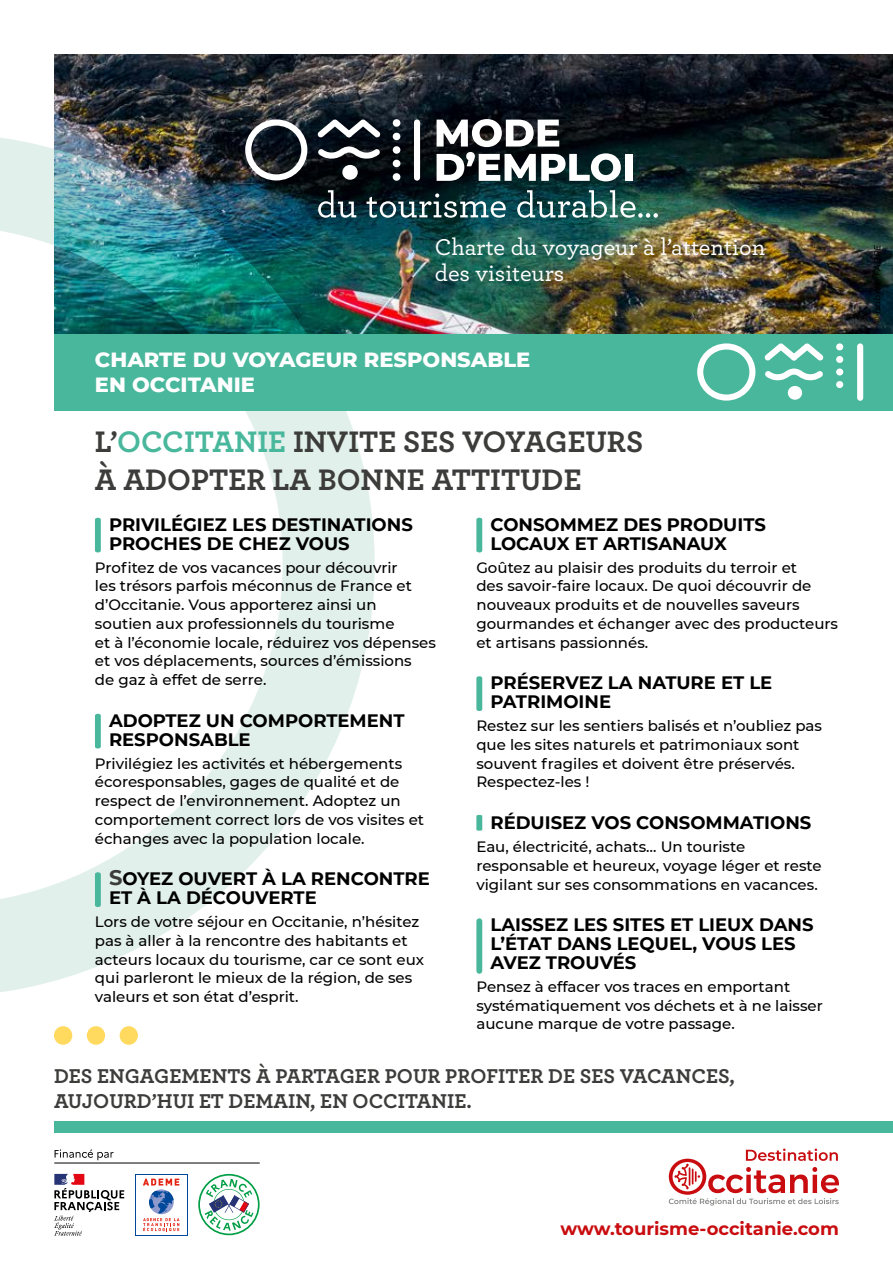
<style>
.page{position:relative;width:893px;height:1263px;background:#fff}
.page>*{position:absolute;margin:0;border:0;box-sizing:border-box;transform-origin:0 0}
.t1{font:700 31.2px/37.3px "Archer";color:#3c3c3b}
.t2{font:500 24px/25.5px "Archer";color:#fff}
.t3{font:700 21px/25.2px "Archer";color:#3c3c3b}
.t4{font:800 21px/25.2px "Montserrat";color:#fff}
.t5{font:700 18px/18.8px "Montserrat";color:#000}
.t6{font:700 18px "Montserrat";color:#c90c0f}
.t7{font:500 15px/18.8px "Montserrat";color:#000}
.t8{font:italic 500 9px "Montserrat";color:#000}
.s1{color:#49b79c}
.s2{font-size:21px;color:#3c3c3b}
</style>
<div class="page">
<img style="left:54px;top:54px;width:839px;height:280px">
<svg style="left:0;top:133px;width:375px;height:859px"></svg>
<div style="left:54px;top:334px;width:839px;height:76px;background:#49b79c"></div>
<svg style="left:318px;top:190px;width:38px;height:28px"></svg>
<svg style="left:366px;top:193px;width:140px;height:25px"></svg>
<svg style="left:517px;top:190px;width:141px;height:28px"></svg>
<svg style="left:437px;top:119px;width:184px;height:62px"></svg>
<div style="left:625px;top:154px;width:7px;height:27px;background:#fff"></div>
<div style="left:342px;top:165px;width:16px;height:15px;background:#fff;border-radius:50%"></div>
<svg style="left:317px;top:119px;width:64px;height:19px"></svg>
<svg style="left:318px;top:146px;width:62px;height:13px"></svg>
<svg style="left:245px;top:119px;width:62px;height:61px"></svg>
<div style="left:414px;top:119px;width:6px;height:62px;background:#fff;border-radius:3px"></div>
<div style="left:393px;top:146px;width:7px;height:8px;background:#fff;border-radius:50%"></div>
<div style="left:393px;top:133px;width:7px;height:7px;background:#fff;border-radius:50%"></div>
<div style="left:393px;top:119px;width:7px;height:8px;background:#fff;border-radius:50%"></div>
<div style="left:393px;top:173px;width:7px;height:8px;background:#fff;border-radius:50%"></div>
<div style="left:393px;top:160px;width:7px;height:7px;background:#fff;border-radius:50%"></div>
<div style="left:788px;top:386px;width:14px;height:14px;background:#fff;border-radius:50%"></div>
<svg style="left:764px;top:343px;width:60px;height:18px"></svg>
<svg style="left:765px;top:368px;width:58px;height:12px"></svg>
<svg style="left:697px;top:343px;width:58px;height:58px"></svg>
<div style="left:857px;top:343px;width:6px;height:58px;background:#fff;border-radius:3px"></div>
<div style="left:836px;top:368px;width:7px;height:7px;background:#fff;border-radius:50%"></div>
<div style="left:836px;top:356px;width:7px;height:7px;background:#fff;border-radius:50%"></div>
<div style="left:836px;top:343px;width:7px;height:7px;background:#fff;border-radius:50%"></div>
<div style="left:836px;top:381px;width:7px;height:7px;background:#fff;border-radius:50%"></div>
<svg style="left:95px;top:518px;width:6px;height:34px"></svg>
<svg style="left:95px;top:714px;width:6px;height:34px"></svg>
<svg style="left:95px;top:872px;width:6px;height:35px"></svg>
<svg style="left:476px;top:518px;width:6px;height:34px"></svg>
<svg style="left:476px;top:676px;width:6px;height:35px"></svg>
<svg style="left:476px;top:815px;width:6px;height:16px"></svg>
<div style="left:476px;top:918px;width:6px;height:56px;background:#49b79c;border-radius:3px"></div>
<div style="left:54px;top:1026px;width:18px;height:19px;background:#ffda5f;border-radius:50%"></div>
<div style="left:87px;top:1026px;width:18px;height:19px;background:#ffda5f;border-radius:50%"></div>
<div style="left:120px;top:1026px;width:18px;height:19px;background:#ffda5f;border-radius:50%"></div>
<div style="left:54px;top:1121px;width:839px;height:12px;background:#49b79c"></div>
<svg style="left:669px;top:1148px;width:170px;height:57px"></svg>
<svg style="left:55px;top:1149px;width:58px;height:11px"></svg>
<hr style="left:54px;top:1163px;width:206px;height:1px;background:#000">
<svg style="left:54px;top:1174px;width:70px;height:61px"></svg>
<svg style="left:143px;top:1178px;width:36px;height:53px"></svg>
<svg style="left:198px;top:1174px;width:62px;height:61px"></svg>
<h2 class="t2" style="left:435px;top:235px;width:332px">Charte du voyageur à l’attention des visiteurs</h2>
<h3 class="t4" style="left:95px;top:347px;width:437px">CHARTE DU VOYAGEUR RESPONSABLE<br>EN OCCITANIE</h3>
<h1 class="t1" style="left:95px;top:422px;width:550px">L’<span class="s1">OCCITANIE</span> INVITE SES VOYAGEURS<br>À ADOPTER LA BONNE ATTITUDE</h1>
<p class="t5" style="left:109px;top:515px;width:305px">PRIVILÉGIEZ LES DESTINATIONS<br>PROCHES DE CHEZ VOUS</p>
<p class="t7" style="left:95px;top:557px;width:342px">Profitez de vos vacances pour découvrir<br>les trésors parfois méconnus de France et d’Occitanie. Vous apporterez ainsi un soutien aux professionnels du tourisme<br>et à l’économie locale, réduirez vos dépenses et vos déplacements, sources d’émissions<br>de gaz à effet de serre.</p>
<p class="t5" style="left:109px;top:711px;width:297px">ADOPTEZ UN COMPORTEMENT<br>RESPONSABLE</p>
<p class="t7" style="left:95px;top:753px;width:331px">Privilégiez les activités et hébergements écoresponsables, gages de qualité et de respect de l’environnement. Adoptez un comportement correct lors de vos visites et échanges avec la population locale.</p>
<p class="t5" style="left:109px;top:869px;width:322px"><span class="s2">S</span>OYEZ OUVERT À LA RENCONTRE<br>ET À LA DÉCOUVERTE</p>
<p class="t7" style="left:95px;top:912px;width:331px">Lors de votre séjour en Occitanie, n’hésitez pas à aller à la rencontre des habitants et acteurs locaux du tourisme, car ce sont eux qui parleront le mieux de la région, de ses valeurs et son état d’esprit.</p>
<p class="t5" style="left:490px;top:515px;width:277px">CONSOMMEZ DES PRODUITS<br>LOCAUX ET ARTISANAUX</p>
<p class="t7" style="left:476px;top:557px;width:363px">Goûtez au plaisir des produits du terroir et<br>des savoir-faire locaux. De quoi découvrir de nouveaux produits et de nouvelles saveurs gourmandes et échanger avec des producteurs et artisans passionnés.</p>
<p class="t5" style="left:490px;top:673px;width:283px">PRÉSERVEZ LA NATURE ET LE<br>PATRIMOINE</p>
<p class="t7" style="left:476px;top:716px;width:347px">Restez sur les sentiers balisés et n’oubliez pas que les sites naturels et patrimoniaux sont souvent fragiles et doivent être préservés.<br>Respectez-les !</p>
<p class="t5" style="left:490px;top:813px;width:322px">RÉDUISEZ VOS CONSOMMATIONS</p>
<p class="t7" style="left:476px;top:837px;width:347px">Eau, électricité, achats… Un touriste responsable et heureux, voyage léger et reste vigilant sur ses consommations en vacances.</p>
<p class="t5" style="left:490px;top:915px;width:325px">LAISSEZ LES SITES ET LIEUX DANS<br>L’ÉTAT DANS LEQUEL, VOUS LES<br>AVEZ TROUVÉS</p>
<p class="t7" style="left:476px;top:977px;width:348px">Pensez à effacer vos traces en emportant systématiquement vos déchets et à ne laisser aucune marque de votre passage.</p>
<h3 class="t3" style="left:54px;top:1062px;width:682px">DES ENGAGEMENTS À PARTAGER POUR PROFITER DE SES VACANCES,<br>AUJOURD’HUI ET DEMAIN, EN OCCITANIE.</h3>
<p class="t8" style="left:872px;top:324px;width:81px;rotate:-90deg">© Isabelle FABRE</p>
<p class="t6" style="left:560px;top:1218px;width:280px">www.tourisme-occitanie.com</p>
</div>
